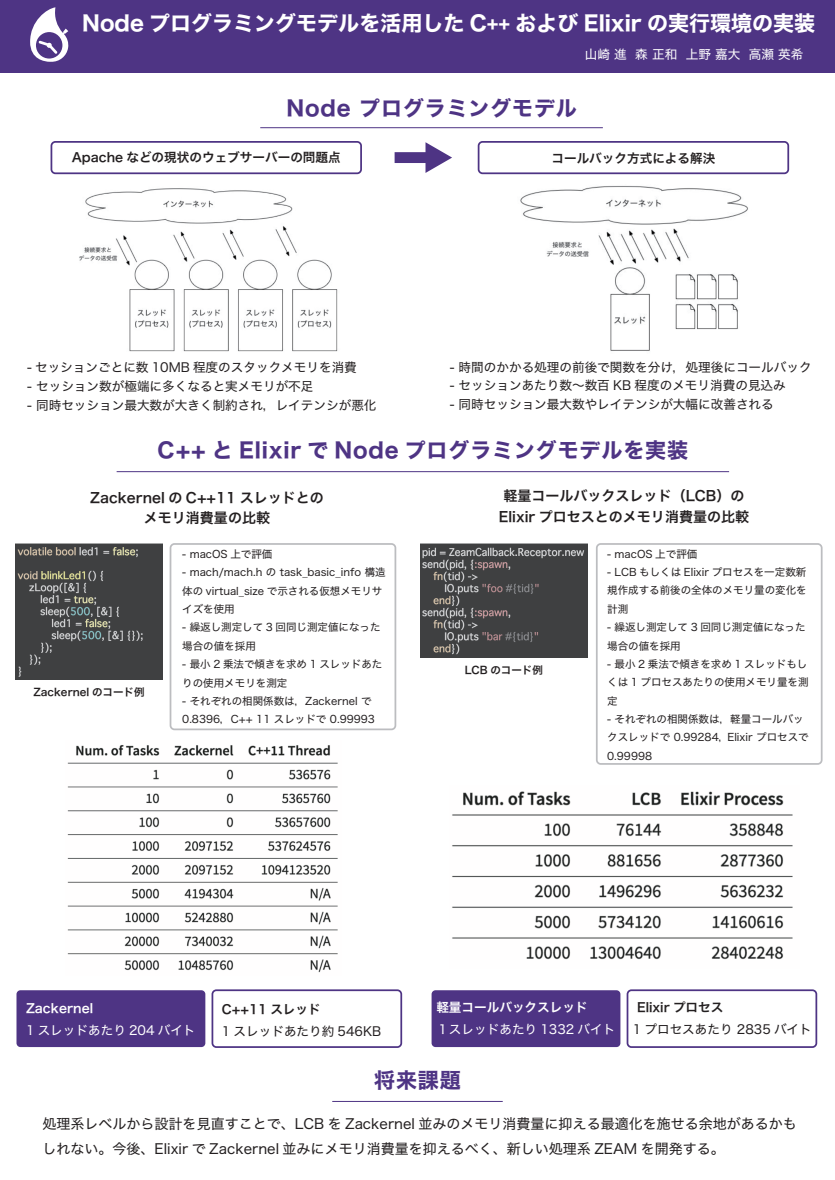
<style>
.page{position:relative;width:835px;height:1180px;background:#fff}
.page>*{position:absolute;margin:0;border:0;box-sizing:border-box;transform-origin:0 0}
.t1{font:21px "Hiragino Sans W7";letter-spacing:.04em;color:#4e3484}
.t2{font:21px "Hiragino Sans W7";color:#fff}
.t3{font:14px/24.5px "Hiragino Sans W4";color:#231f20}
.t4{font:14px/20.3px "Hiragino Sans W6";color:#231f20;text-align:center}
.t5{font:12.6px "Hiragino Sans W4";color:#231f20}
.t6{font:12.6px "Hiragino Sans W6";color:#231f20}
.t7{font:12.6px "Hiragino Sans W4";color:#fff}
.t8{font:12.6px "Hiragino Sans W6";color:#fff}
.t9{font:10.5px/18.4px "Hiragino Sans W4";color:#231f20}
.t10{font:10.5px "Hiragino Sans W6";color:#231f20}
.s1{font-size:16.8px}
</style>
<div class="page">
<div style="left:431px;top:990px;width:189px;height:57px;background:#4e3484;border-radius:4px"></div>
<div style="left:16px;top:990px;width:189px;height:57px;background:#4e3484;border-radius:4px"></div>
<div style="left:0;top:0;width:834px;height:73px;background:#4e3484"></div>
<hr style="left:260px;top:127px;width:342px;height:1px;background:#4e3484">
<div style="left:51px;top:141px;width:311px;height:33px;border:2px solid #4e3484;border-radius:4px"></div>
<svg style="left:394px;top:142px;width:58px;height:31px"></svg>
<hr style="left:117px;top:471px;width:612px;height:1px;background:#4e3484">
<img style="left:79px;top:188px;width:259px;height:164px">
<img style="left:520px;top:186px;width:228px;height:165px">
<img style="left:67px;top:745px;width:271px;height:228px">
<img style="left:452px;top:791px;width:341px;height:169px">
<div style="left:477px;top:141px;width:312px;height:33px;border:2px solid #4e3484;border-radius:4px"></div>
<svg style="left:30px;top:7px;width:39px;height:55px"></svg>
<hr style="left:332px;top:1101px;width:170px;height:1px;background:#4e3484">
<img style="left:16px;top:544px;width:146px;height:135px">
<img style="left:420px;top:544px;width:167px;height:113px">
<div style="left:211px;top:989px;width:191px;height:59px;border:2px solid #4e3484;border-radius:4px"></div>
<div style="left:626px;top:989px;width:191px;height:59px;border:2px solid #4e3484;border-radius:4px"></div>
<div style="left:170px;top:543px;width:226px;height:187px;border:2px solid #bcbdc0;border-radius:4px"></div>
<div style="left:595px;top:543px;width:227px;height:222px;border:2px solid #bcbdc0;border-radius:4px"></div>
<h1 class="t2" style="left:82px;top:6px;width:734px">Node プログラミングモデルを活用した C<span class="s1">++</span> および Elixir の実行環境の実装</h1>
<p class="t7" style="left:584px;top:43px;width:220px">山崎 進 森 正和 上野 嘉大 高瀬 英希</p>
<h1 class="t1" style="left:286px;top:92px;width:292px">Node プログラミングモデル</h1>
<p class="t6" style="left:72px;top:146px;width:270px">Apache などの現状のウェブサーバーの問題点</p>
<p class="t6" style="left:551px;top:147px;width:165px">コールバック方式による解決</p>
<p class="t5" style="left:27px;top:355px;width:331px">- セッションごとに数 10MB 程度のスタックメモリを消費</p>
<p class="t5" style="left:27px;top:375px;width:288px">- セッション数が極端に多くなると実メモリが不足</p>
<p class="t5" style="left:27px;top:394px;width:351px">- 同時セッション最大数が大きく制約され，レイテンシが悪化</p>
<p class="t5" style="left:449px;top:355px;width:363px">- 時間のかかる処理の前後で関数を分け，処理後にコールバック</p>
<p class="t5" style="left:449px;top:374px;width:337px">- セッションあたり数～数百 KB 程度のメモリ消費の見込み</p>
<p class="t5" style="left:449px;top:392px;width:325px">- 同時セッション最大数やレイテンシが大幅に改善される</p>
<h1 class="t1" style="left:158px;top:433px;width:532px">C++ と Elixir で Node プログラミングモデルを実装</h1>
<h2 class="t4" style="left:90px;top:487px;width:235px">Zackernel の C++11 スレッドとのメモリ消費量の比較</h2>
<h2 class="t4" style="left:499px;top:485px;width:251px">軽量コールバックスレッド（LCB）の<br>Elixir プロセスとのメモリ消費量の比較</h2>
<p class="t10" style="left:33px;top:683px;width:113px">Zackernel のコード例</p>
<p class="t9" style="left:182px;top:544px;width:92px">- macOS 上で評価</p>
<p class="t9" style="left:182px;top:562px;width:205px">- mach/mach.h の task_basic_info 構造体の virtual_size で示される仮想メモリサイズを使用</p>
<p class="t9" style="left:182px;top:617px;width:200px">- 繰返し測定して 3 回同じ測定値になった場合の値を採用</p>
<p class="t9" style="left:182px;top:654px;width:202px">- 最小 2 乗法で傾きを求め 1 スレッドあたりの使用メモリを測定</p>
<p class="t9" style="left:182px;top:691px;width:194px">- それぞれの相関係数は，Zackernel で<br>0.8396，C++ 11 スレッドで 0.99993</p>
<p class="t10" style="left:464px;top:661px;width:80px">LCB のコード例</p>
<p class="t9" style="left:607px;top:544px;width:92px">- macOS 上で評価</p>
<p class="t9" style="left:607px;top:562px;width:201px;text-align:justify">- LCB もしくは Elixir プロセスを一定数新規作成する前後の全体のメモリ量の変化を計測</p>
<p class="t9" style="left:607px;top:617px;width:200px">- 繰返し測定して 3 回同じ測定値になった場合の値を採用</p>
<p class="t9" style="left:607px;top:654px;width:203px">- 最小 2 乗法で傾きを求め 1 スレッドもしくは 1 プロセスあたりの使用メモリ量を測定</p>
<p class="t9" style="left:607px;top:709px;width:203px">- それぞれの相関係数は，軽量コールバックスレッドで 0.99284，Elixir プロセスで<br>0.99998</p>
<p class="t8" style="left:26px;top:997px;width:69px">Zackernel</p>
<p class="t7" style="left:26px;top:1019px;width:171px">1 スレッドあたり 204 バイト</p>
<p class="t6" style="left:222px;top:998px;width:100px">C++11 スレッド</p>
<p class="t5" style="left:222px;top:1020px;width:161px">1 スレッドあたり約 546KB</p>
<p class="t8" style="left:436px;top:995px;width:153px">軽量コールバックスレッド</p>
<p class="t7" style="left:436px;top:1018px;width:180px">１スレッドあたり 1332 バイト</p>
<p class="t6" style="left:637px;top:995px;width:88px">Elixir プロセス</p>
<p class="t5" style="left:632px;top:1018px;width:180px">1 プロセスあたり 2835 バイト</p>
<h1 class="t1" style="left:374px;top:1063px;width:88px">将来課題</h1>
<h2 class="t3" style="left:43px;top:1110px;width:755px">処理系レベルから設計を見直すことで、LCB を Zackernel 並みのメモリ消費量に抑える最適化を施せる余地があるかもしれない。今後、Elixir で Zackernel 並みにメモリ消費量を抑えるべく、新しい処理系 ZEAM を開発する。</h2>
</div>
